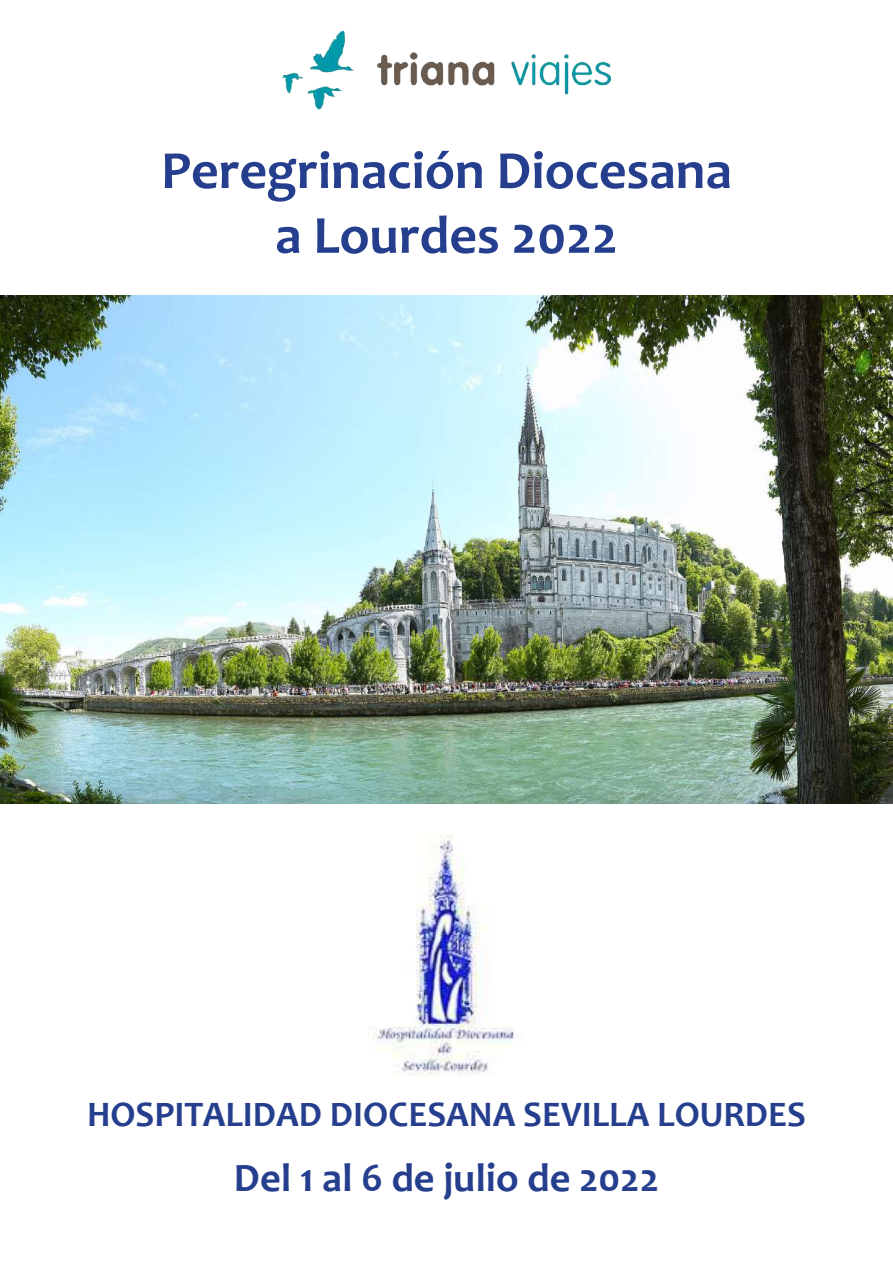
<style>
.page{position:relative;width:893px;height:1263px;background:#fff}
.page>*{position:absolute;margin:0;border:0;box-sizing:border-box;transform-origin:0 0}
.t1{font:700 54px/64.8px "Candara";color:#253f8e;text-align:center}
.t2{font:700 40.5px "Candara";color:#253f8e}
.t3{font:700 36px "Candara";color:#253f8e}
</style>
<div class="page">
<img style="left:283px;top:32px;width:327px;height:77px">
<img style="left:368px;top:834px;width:146px;height:241px">
<img style="left:0;top:296px;width:893px;height:507px">
<h1 class="t1" style="left:161px;top:137px;width:572px">Peregrinación Diocesana a Lourdes 2022</h1>
<p class="t3" style="left:87px;top:1091px;width:720px">HOSPITALIDAD DIOCESANA SEVILLA LOURDES</p>
<p class="t2" style="left:234px;top:1153px;width:427px">Del 1 al 6 de julio de 2022</p>
</div>
